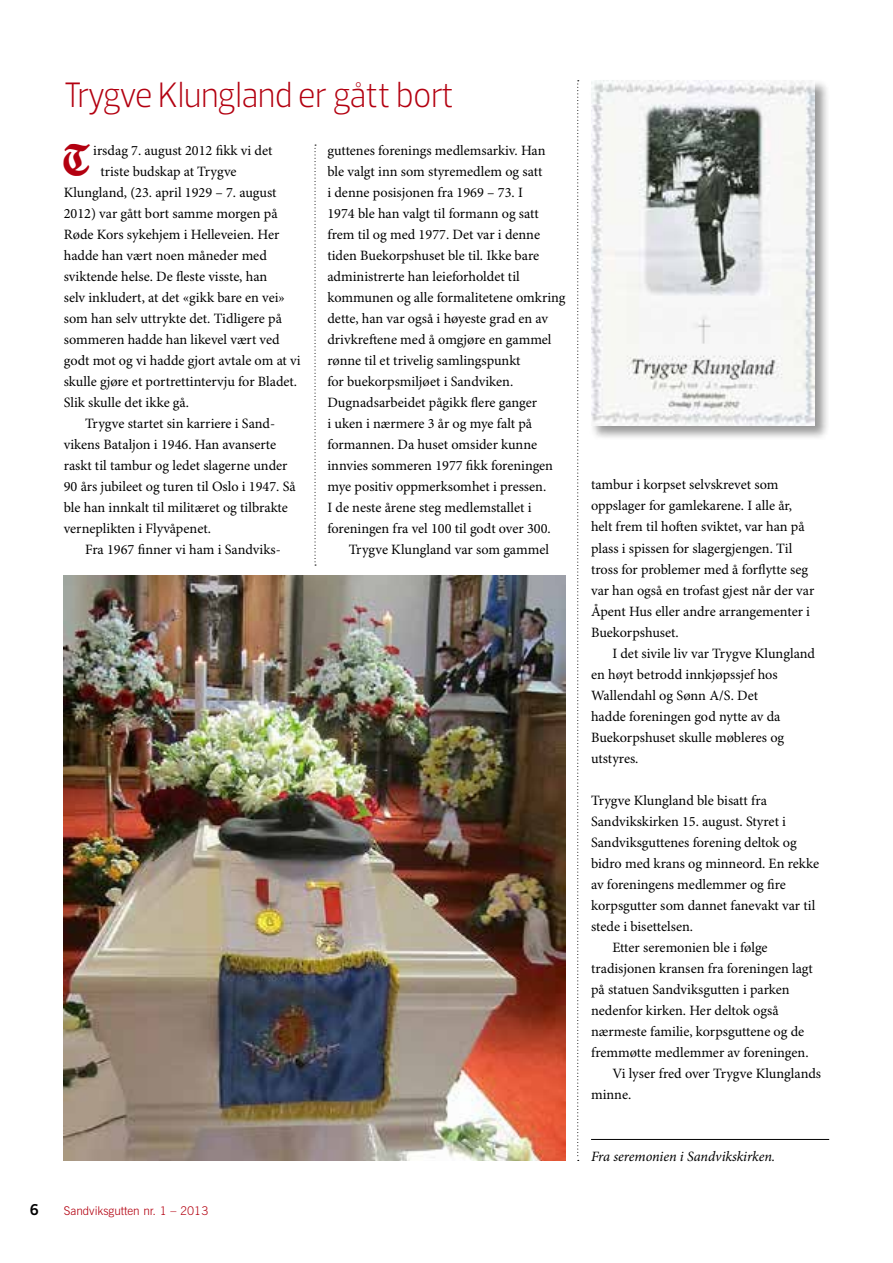
<style>
.page{position:relative;width:893px;height:1263px;background:#fff}
.page>*{position:absolute;margin:0;border:0;box-sizing:border-box;transform-origin:0 0}
.t1{font:40.2px "Deutsche Druckschrift";color:#b30010}
.t2{font:300 36px "Prelo";color:#b30010;scale:.9 1}
.t3{font:700 15px "News Gothic BT";color:#000}
.t4{font:14.25px/21px "Minion Pro";color:#000}
.t5{font:italic 14.25px "Minion Pro";letter-spacing:-.005em;color:#000}
.t6{font:300 12px "News Gothic BT";color:#b30010}
</style>
<div class="page">
<div style="left:589px;top:78px;width:240px;height:362px;background:#000;opacity:.4"></div>
<img style="left:591px;top:80px;width:224px;height:346px">
<img style="left:64px;top:575px;width:502px;height:586px">
<svg style="left:314px;top:145px;width:2px;height:421px"></svg>
<svg style="left:577px;top:80px;width:2px;height:1081px"></svg>
<hr style="left:591px;top:1139px;width:238px;height:1px;background:#000">
<h2 class="t2" style="left:64px;top:73px;width:435px">Trygve Klungland er gått bort</h2>
<h1 class="t1" style="left:63px;top:136px;width:32px">T</h1>
<p class="t4" style="left:93px;top:140px;width:181px">irsdag 7. august 2012 fikk vi det</p>
<p class="t4" style="left:327px;top:141px;width:240px">guttenes forenings medlemsarkiv. Han ble valgt inn som styremedlem og satt<br>i denne posisjonen fra 1969 – 73. I<br>1974 ble han valgt til formann og satt frem til og med 1977. Det var i denne tiden Buekorpshuset ble til. Ikke bare administrerte han leieforholdet til kommunen og alle formalitetene omkring dette, han var også i høyeste grad en av drivkreftene med å omgjøre en gammel rønne til et trivelig samlingspunkt<br>for buekorpsmiljøet i Sandviken.<br>Dugnadsarbeidet pågikk flere ganger<br>i uken i nærmere 3 år og mye falt på formannen. Da huset omsider kunne innvies sommeren 1977 fikk foreningen mye positiv oppmerksomhet i pressen.<br>I de neste årene steg medlemstallet i foreningen fra vel 100 til godt over 300.</p>
<p class="t4" style="left:349px;top:540px;width:202px">Trygve Klungland var som gammel</p>
<p class="t4" style="left:100px;top:161px;width:138px">triste budskap at Trygve</p>
<p class="t4" style="left:64px;top:182px;width:214px">Klungland, (23. april 1929 – 7. august</p>
<p class="t4" style="left:64px;top:203px;width:215px">2012) var gått bort samme morgen på</p>
<p class="t4" style="left:64px;top:224px;width:217px">Røde Kors sykehjem i Helleveien. Her</p>
<p class="t4" style="left:64px;top:245px;width:205px">hadde han vært noen måneder med</p>
<p class="t4" style="left:64px;top:266px;width:205px">sviktende helse. De fleste visste, han</p>
<p class="t4" style="left:64px;top:287px;width:223px">selv inkludert, at det «gikk bare en vei»</p>
<p class="t4" style="left:64px;top:308px;width:220px">som han selv uttrykte det. Tidligere på</p>
<p class="t4" style="left:64px;top:329px;width:217px">sommeren hadde han likevel vært ved</p>
<p class="t4" style="left:64px;top:351px;width:238px">godt mot og vi hadde gjort avtale om at vi</p>
<p class="t4" style="left:64px;top:372px;width:235px">skulle gjøre et portrettintervju for Bladet.</p>
<p class="t4" style="left:64px;top:393px;width:127px">Slik skulle det ikke gå.</p>
<p class="t4" style="left:85px;top:414px;width:192px">Trygve startet sin karriere i Sand-</p>
<p class="t4" style="left:64px;top:435px;width:214px">vikens Bataljon i 1946. Han avanserte</p>
<p class="t4" style="left:64px;top:456px;width:225px">raskt til tambur og ledet slagerne under</p>
<p class="t4" style="left:64px;top:477px;width:234px">90 års jubileet og turen til Oslo i 1947. Så</p>
<p class="t4" style="left:64px;top:498px;width:226px">ble han innkalt til militæret og tilbrakte</p>
<p class="t4" style="left:64px;top:519px;width:149px">verneplikten i Flyvåpenet.</p>
<p class="t4" style="left:85px;top:540px;width:197px">Fra 1967 finner vi ham i Sandviks-</p>
<p class="t3" style="left:30px;top:1201px;width:11px">6</p>
<p class="t6" style="left:64px;top:1203px;width:146px">Sandviksgutten nr. 1 – 2013</p>
<p class="t4" style="left:591px;top:475px;width:225px">tambur i korpset selvskrevet som oppslager for gamlekarene. I alle år, helt frem til hoften sviktet, var han på plass i spissen for slagergjengen. Til tross for problemer med å forflytte seg var han også en trofast gjest når der var Åpent Hus eller andre arrangementer i Buekorpshuset.</p>
<p class="t4" style="left:591px;top:643px;width:226px;text-indent:21px">I det sivile liv var Trygve Klungland en høyt betrodd innkjøpssjef hos<br>Wallendahl og Sønn A/S. Det<br>hadde foreningen god nytte av da<br>Buekorpshuset skulle møbleres og utstyres.</p>
<p class="t4" style="left:591px;top:790px;width:177px">Trygve Klungland ble bisatt fra</p>
<p class="t4" style="left:591px;top:811px;width:196px">Sandvikskirken 15. august. Styret i</p>
<p class="t4" style="left:591px;top:832px;width:207px">Sandviksguttenes forening deltok og</p>
<p class="t4" style="left:591px;top:853px;width:229px">bidro med krans og minneord. En rekke</p>
<p class="t4" style="left:591px;top:874px;width:196px">av foreningens medlemmer og fire</p>
<p class="t4" style="left:591px;top:895px;width:226px">korpsgutter som dannet fanevakt var til</p>
<p class="t4" style="left:591px;top:916px;width:104px">stede i bisettelsen.</p>
<p class="t4" style="left:612px;top:937px;width:157px">Etter seremonien ble i følge</p>
<p class="t4" style="left:591px;top:958px;width:223px">tradisjonen kransen fra foreningen lagt</p>
<p class="t4" style="left:591px;top:979px;width:200px">på statuen Sandviksgutten i parken</p>
<p class="t4" style="left:591px;top:1000px;width:189px">nedenfor kirken. Her deltok også</p>
<p class="t4" style="left:591px;top:1021px;width:215px">nærmeste familie, korpsguttene og de</p>
<p class="t4" style="left:591px;top:1042px;width:219px">fremmøtte medlemmer av foreningen.</p>
<p class="t4" style="left:612px;top:1063px;width:210px">Vi lyser fred over Trygve Klunglands</p>
<p class="t4" style="left:591px;top:1084px;width:42px">minne.</p>
<p class="t5" style="left:591px;top:1148px;width:186px">Fra seremonien i Sandvikskirken.</p>
</div>
